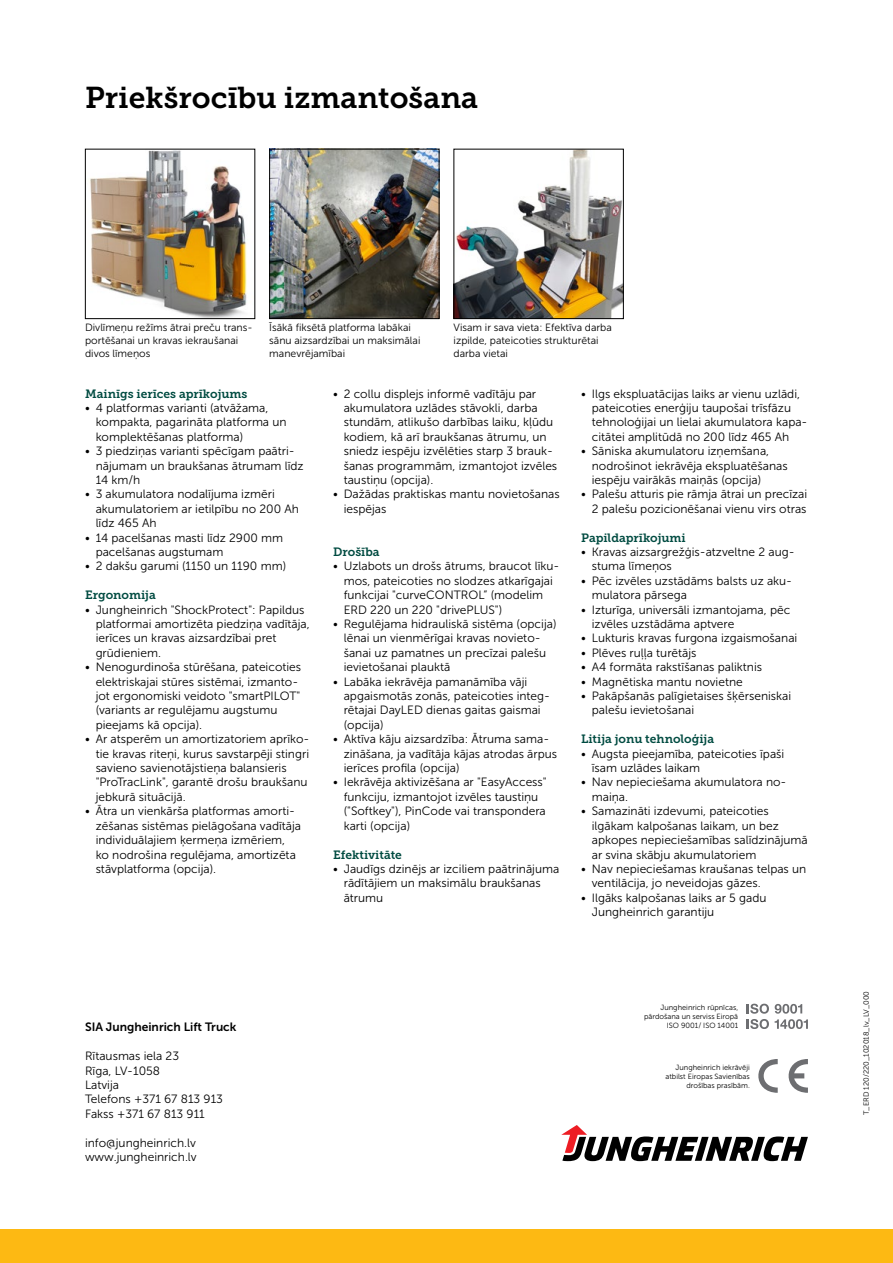
<style>
.page{position:relative;width:893px;height:1263px;background:#fff}
.page>*{position:absolute;margin:0;border:0;box-sizing:border-box;transform-origin:0 0}
.t1{font:30px "Museo JH Slab 700";color:#000}
.t2{font:12px/14.4px "Museo JH Sans 300";color:#000}
.t3{font:12px "Museo JH Slab 700";color:#004b41}
.t4{font:12px "Museo JH Sans 700";color:#000}
.t5{font:10.5px/12.8px "Museo JH Sans 300";color:#000}
.t6{font:7.5px/9px "Museo JH Sans 300";color:#000;text-align:right}
</style>
<div class="page">
<div style="left:0;top:1229px;width:893px;height:34px;background:#fdb913"></div>
<svg style="left:561px;top:1125px;width:247px;height:36px"></svg>
<img style="left:89px;top:151px;width:158px;height:166px">
<div style="left:85px;top:149px;width:170px;height:170px;border:1px solid #000"></div>
<img style="left:271px;top:151px;width:166px;height:166px">
<div style="left:269px;top:149px;width:170px;height:170px;border:1px solid #000"></div>
<img style="left:456px;top:151px;width:166px;height:166px">
<div style="left:454px;top:149px;width:170px;height:170px;border:1px solid #000"></div>
<svg style="left:758px;top:1059px;width:50px;height:34px"></svg>
<svg style="left:747px;top:1004px;width:22px;height:25px"></svg>
<svg style="left:775px;top:1004px;width:33px;height:25px"></svg>
<h1 class="t1" style="left:85px;top:80px;width:395px">Priekšrocību izmantošana</h1>
<p class="t5" style="left:85px;top:321px;width:169px">Divlīmeņu režīms ātrai preču trans&shy;portēšanai un kravas iekraušanai divos līmeņos</p>
<p class="t5" style="left:269px;top:321px;width:153px">Īsākā fiksētā platforma labākai sānu aizsardzībai un maksimālai manevrējamībai</p>
<p class="t5" style="left:454px;top:321px;width:160px">Visam ir sava vieta: Efektīva darba izpilde, pateicoties strukturētai darba vietai</p>
<p class="t3" style="left:85px;top:387px;width:164px">Mainīgs ierīces aprīkojums</p>
<p class="t2" style="left:96px;top:401px;width:192px;text-indent:-11px">• 4 platformas varianti (atvāžama, kompakta, pagarināta platforma un komplektēšanas platforma)</p>
<p class="t2" style="left:96px;top:444px;width:210px;text-indent:-11px">• 3 piedziņas varianti spēcīgam paātri&shy;nājumam un braukšanas ātrumam līdz<br>14 km/h</p>
<p class="t2" style="left:96px;top:487px;width:205px;text-indent:-11px">• 3 akumulatora nodalījuma izmēri akumulatoriem ar ietilpību no 200 Ah līdz 465 Ah</p>
<p class="t2" style="left:96px;top:530px;width:189px;text-indent:-11px">• 14 pacelšanas masti līdz 2900 mm pacelšanas augstumam</p>
<p class="t2" style="left:85px;top:559px;width:203px">• 2 dakšu garumi (1150 un 1190 mm)</p>
<p class="t3" style="left:85px;top:588px;width:72px">Ergonomija</p>
<p class="t2" style="left:96px;top:602px;width:216px;text-indent:-11px">• Jungheinrich "ShockProtect": Papildus platformai amortizēta piedziņa vadītāja, ierīces un kravas aizsardzībai pret grūdieniem.</p>
<p class="t2" style="left:96px;top:660px;width:207px;text-indent:-11px">• Nenogurdinoša stūrēšana, pateicoties elektriskajai stūres sistēmai, izmanto&shy;jot ergonomiski veidoto "smartPILOT" (variants ar regulējamu augstumu pieejams kā opcija).</p>
<p class="t2" style="left:96px;top:732px;width:215px;text-indent:-11px">• Ar atsperēm un amortizatoriem aprīko&shy;tie kravas riteņi, kurus savstarpēji stingri savieno savienotājstieņa balansieris "ProTracLink", garantē drošu braukšanu jebkurā situācijā.</p>
<p class="t2" style="left:96px;top:804px;width:207px;text-indent:-11px">• Ātra un vienkārša platformas amorti&shy;zēšanas sistēmas pielāgošana vadītāja individuālajiem ķermeņa izmēriem, ko nodrošina regulējama, amortizēta stāvplatforma (opcija).</p>
<p class="t2" style="left:344px;top:386px;width:215px;text-indent:-11px">• 2 collu displejs informē vadītāju par akumulatora uzlādes stāvokli, darba stundām, atlikušo darbības laiku, kļūdu kodiem, kā arī braukšanas ātrumu, un sniedz iespēju izvēlēties starp 3 brauk&shy;šanas programmām, izmantojot izvēles taustiņu (opcija).</p>
<p class="t2" style="left:344px;top:487px;width:217px;text-indent:-11px">• Dažādas praktiskas mantu novietošanas iespējas</p>
<p class="t3" style="left:333px;top:545px;width:48px">Drošība</p>
<p class="t2" style="left:344px;top:559px;width:217px;text-indent:-11px">• Uzlabots un drošs ātrums, braucot līku&shy;mos, pateicoties no slodzes atkarīgajai funkcijai "curveCONTROL” (modelim ERD 220 un 220 "drivePLUS")</p>
<p class="t2" style="left:344px;top:617px;width:214px;text-indent:-11px">• Regulējama hidrauliskā sistēma (opcija) lēnai un vienmērīgai kravas novieto&shy;šanai uz pamatnes un precīzai palešu ievietošanai plauktā</p>
<p class="t2" style="left:344px;top:674px;width:208px;text-indent:-11px">• Labāka iekrāvēja pamanāmība vāji apgaismotās zonās, pateicoties integ&shy;rētajai DayLED dienas gaitas gaismai (opcija)</p>
<p class="t2" style="left:344px;top:732px;width:215px;text-indent:-11px">• Aktīva kāju aizsardzība: Ātruma sama&shy;zināšana, ja vadītāja kājas atrodas ārpus ierīces profila (opcija)</p>
<p class="t2" style="left:344px;top:775px;width:205px;text-indent:-11px">• Iekrāvēja aktivizēšana ar "EasyAccess" funkciju, izmantojot izvēles taustiņu ("Softkey"), PinCode vai transpondera karti (opcija)</p>
<p class="t3" style="left:333px;top:847px;width:70px">Efektivitāte</p>
<p class="t2" style="left:344px;top:862px;width:217px;text-indent:-11px">• Jaudīgs dzinējs ar izciliem paātrinājuma rādītājiem un maksimālu braukšanas ātrumu</p>
<p class="t2" style="left:592px;top:386px;width:217px;text-indent:-11px">• Ilgs ekspluatācijas laiks ar vienu uzlādi, pateicoties enerģiju taupošai trīsfāzu tehnoloģijai un lielai akumulatora kapa&shy;citātei amplitūdā no 200 līdz 465 Ah</p>
<p class="t2" style="left:592px;top:444px;width:197px;text-indent:-11px">• Sāniska akumulatoru izņemšana, nodrošinot iekrāvēja ekspluatēšanas iespēju vairākās maiņās (opcija)</p>
<p class="t2" style="left:581px;top:487px;width:228px;text-align:right">• Palešu atturis pie rāmja ātrai un precīzai<br>2 palešu pozicionēšanai vienu virs otras</p>
<p class="t3" style="left:581px;top:531px;width:106px">Papildaprīkojumi</p>
<p class="t2" style="left:592px;top:545px;width:204px;text-indent:-11px">• Kravas aizsargrežģis-atzveltne 2 aug&shy;stuma līmeņos</p>
<p class="t2" style="left:592px;top:574px;width:202px;text-indent:-11px">• Pēc izvēles uzstādāms balsts uz aku&shy;mulatora pārsega</p>
<p class="t2" style="left:592px;top:602px;width:200px;text-indent:-11px">• Izturīga, universāli izmantojama, pēc izvēles uzstādāma aptvere</p>
<p class="t2" style="left:581px;top:631px;width:218px">• Lukturis kravas furgona izgaismošanai</p>
<p class="t2" style="left:581px;top:646px;width:117px">• Plēves ruļļa turētājs</p>
<p class="t2" style="left:581px;top:660px;width:183px">• A4 formāta rakstīšanas paliktnis</p>
<p class="t2" style="left:581px;top:674px;width:163px">• Magnētiska mantu novietne</p>
<p class="t2" style="left:592px;top:689px;width:201px;text-indent:-11px">• Pakāpšanās palīgietaises šķērseniskai palešu ievietošanai</p>
<p class="t3" style="left:581px;top:732px;width:134px">Litija jonu tehnoloģija</p>
<p class="t2" style="left:592px;top:746px;width:194px;text-indent:-11px">• Augsta pieejamība, pateicoties īpaši īsam uzlādes laikam</p>
<p class="t2" style="left:592px;top:775px;width:196px;text-indent:-11px">• Nav nepieciešama akumulatora no&shy;maiņa.</p>
<p class="t2" style="left:592px;top:804px;width:218px;text-indent:-11px">• Samazināti izdevumi, pateicoties ilgākam kalpošanas laikam, un bez apkopes nepieciešamības salīdzinājumā ar svina skābju akumulatoriem</p>
<p class="t2" style="left:592px;top:862px;width:216px;text-indent:-11px">• Nav nepieciešamas kraušanas telpas un ventilācija, jo neveidojas gāzes.</p>
<p class="t2" style="left:592px;top:890px;width:176px;text-indent:-11px">• Ilgāks kalpošanas laiks ar 5 gadu<br>Jungheinrich garantiju</p>
<p class="t4" style="left:85px;top:1020px;width:153px">SIA Jungheinrich Lift Truck</p>
<p class="t2" style="left:85px;top:1049px;width:139px">Rītausmas iela 23<br>Rīga, LV-1058<br>Latvija<br>Telefons +371 67 813 913<br>Fakss +371 67 813 911</p>
<p class="t2" style="left:85px;top:1135px;width:113px">info@jungheinrich.lv www.jungheinrich.lv</p>
<p class="t6" style="left:644px;top:1003px;width:96px">Jungheinrich rūpnīcas, pārdošana un serviss Eiropā<br>ISO 9001/ ISO 14001</p>
<p class="t6" style="left:666px;top:1063px;width:86px">Jungheinrich iekrāvēji atbilst Eiropas Savienības drošības prasībām.</p>
<p class="t6" style="left:862px;top:1115px;width:126px;rotate:-90deg">T_ERD 120/220_102018_lv_LV_000</p>
</div>
